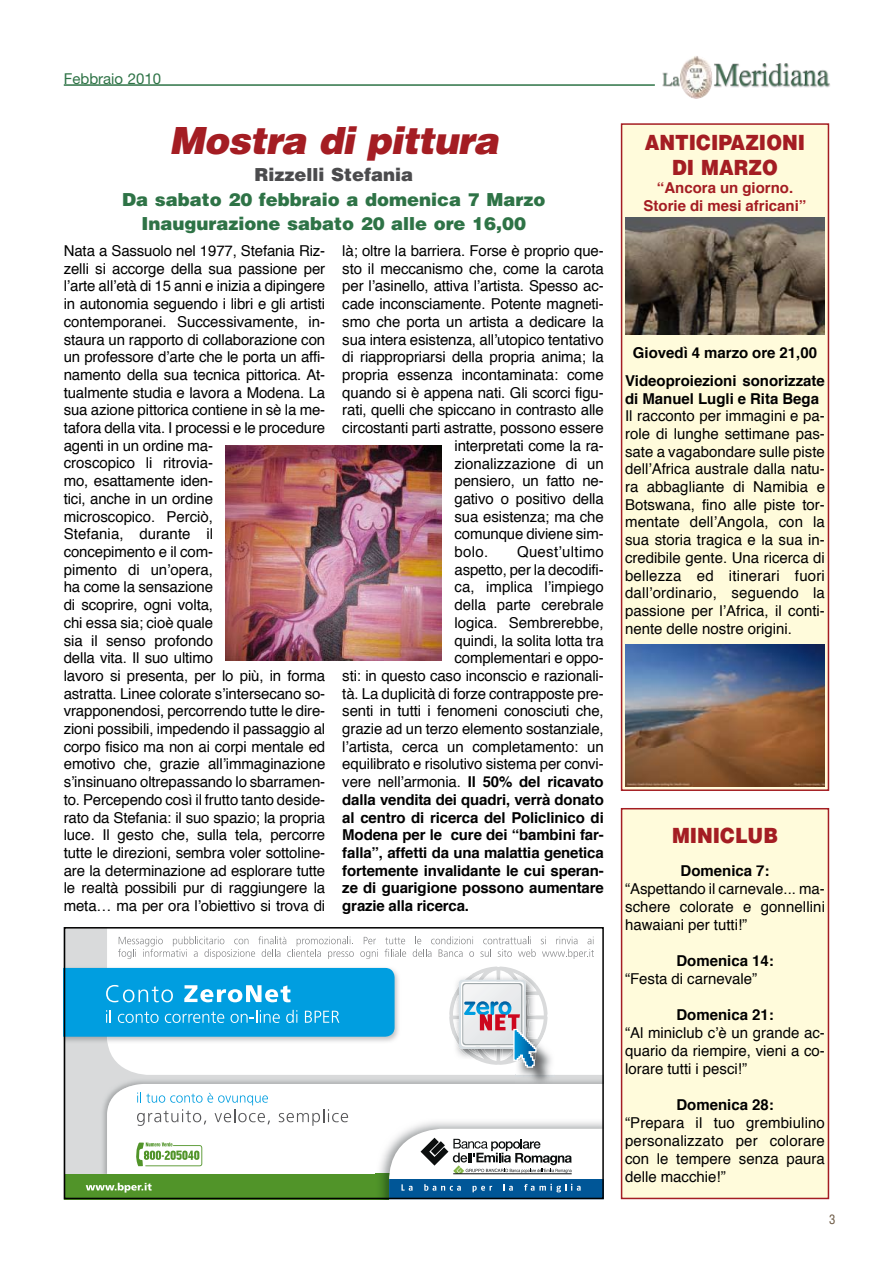
<style>
.page{position:relative;width:893px;height:1263px;background:#fff}
.page>*{position:absolute;margin:0;border:0;box-sizing:border-box;transform-origin:0 0}
.t1{font:italic 900 37.5px "Helvetica";letter-spacing:-.025em;color:#a41d23}
.t2{font:900 21px/25.2px "Helvetica";color:#a41d23;scale:.9 1}
.t3{font:900 18px/24px "Helvetica";color:#2e7346;text-align:center}
.t4{font:900 18px "Helvetica";color:#4b4b4d}
.t5{font:15px/17.7px "Helvetica";letter-spacing:-.01em;color:#000;text-align:justify}
.t6{font:700 15px/28.2px "Helvetica";letter-spacing:-.01em;color:#000;text-align:center}
.t7{font:700 15px/17.7px "Helvetica";color:#a41d23;text-align:center}
.t8{font:15px "Helvetica Neue";color:#2e7346}
.t9{font:15px "Helvetica";letter-spacing:.02em;color:#000}
.t10{font:condensed 12.75px "Helvetica";color:#6a5741}
.s1{font-weight:700}
</style>
<div class="page">
<img style="left:713px;top:63px;width:117px;height:25px">
<img style="left:662px;top:72px;width:18px;height:15px">
<img style="left:680px;top:56px;width:32px;height:43px">
<hr style="left:64px;top:84px;width:591px;height:2px;background:#2e7346">
<div style="left:621px;top:123px;width:208px;height:668px;background:#fffbdb;border:2px solid #a41d23"></div>
<div style="left:621px;top:808px;width:208px;height:391px;background:#fffbdb;border:2px solid #a41d23"></div>
<img style="left:625px;top:217px;width:200px;height:117px">
<img style="left:226px;top:445px;width:215px;height:216px">
<img style="left:625px;top:644px;width:200px;height:143px">
<div style="left:64px;top:927px;width:540px;height:272px;background:#d9dadb"></div>
<div style="left:107px;top:930px;width:494px;height:145px;background:#fff"></div>
<img style="left:515px;top:1068px;width:40px;height:9px">
<img style="left:103px;top:1080px;width:412px;height:94px">
<div style="left:107px;top:1084px;width:494px;height:90px;background:#fff"></div>
<div style="left:64px;top:1174px;width:372px;height:25px;background:#519429"></div>
<img style="left:375px;top:1117px;width:226px;height:57px">
<svg style="left:389px;top:1129px;width:212px;height:67px;background:#a7bbca"></svg>
<svg style="left:86px;top:1183px;width:66px;height:9px"></svg>
<svg style="left:137px;top:1092px;width:133px;height:34px;background:#e3ecf0"></svg>
<svg style="left:279px;top:1109px;width:69px;height:17px"></svg>
<svg style="left:134px;top:1142px;width:68px;height:24px;background:#c3dab6"></svg>
<img style="left:67px;top:965px;width:334px;height:79px">
<svg style="left:118px;top:936px;width:236px;height:23px;background:#eee"></svg>
<svg style="left:360px;top:937px;width:18px;height:22px"></svg>
<svg style="left:385px;top:937px;width:21px;height:20px"></svg>
<svg style="left:413px;top:936px;width:181px;height:132px;background:#e9ebed"></svg>
<svg style="left:67px;top:968px;width:328px;height:69px;background:#14a5e2"></svg>
<div style="left:64px;top:927px;width:540px;height:272px;border:2px solid #000"></div>
<p class="t8" style="left:64px;top:70px;width:99px">Febbraio 2010</p>
<h1 class="t1" style="left:169px;top:116px;width:331px">Mostra di pittura</h1>
<p class="t4" style="left:254px;top:163px;width:160px">Rizzelli Stefania</p>
<p class="t3" style="left:122px;top:187px;width:425px">Da sabato 20 febbraio a domenica 7 Marzo<br>Inaugurazione sabato 20 alle ore 16,00</p>
<p class="t5" style="left:64px;top:241px;width:263px;text-align:left">Nata a Sassuolo nel 1977, Stefania Riz&shy;zelli si accorge della sua passione per l’arte all’età di 15 anni e inizia a dipingere in autonomia seguendo i libri e gli artisti contemporanei. Successivamente, in&shy;staura un rapporto di collaborazione con un professore d’arte che le porta un affi&shy;namento della sua tecnica pittorica. At&shy;tualmente studia e lavora a Modena. La sua azione pittorica contiene in sè la me&shy;tafora della vita. I processi e le procedure agenti in un ordine ma-<br>croscopico li ritrovia-<br>mo, esattamente iden-<br>tici, anche in un ordine<br>microscopico. Perciò,<br>Stefania, durante il<br>concepimento e il com-<br>pimento di un’opera,<br>ha come la sensazione<br>di scoprire, ogni volta,<br>chi essa sia; cioè quale<br>sia il senso profondo<br>della vita. Il suo ultimo<br>lavoro si presenta, per lo più, in forma astratta. Linee colorate s’intersecano so&shy;vrapponendosi, percorrendo tutte le dire&shy;zioni possibili, impedendo il passaggio al corpo fisico ma non ai corpi mentale ed emotivo che, grazie all’immaginazione s’insinuano oltrepassando lo sbarramen&shy;to. Percependo così il frutto tanto deside&shy;rato da Stefania: il suo spazio; la propria luce. Il gesto che, sulla tela, percorre tutte le direzioni, sembra voler sottoline&shy;are la determinazione ad esplorare tutte le realtà possibili pur di raggiungere la meta… ma per ora l’obiettivo si trova di</p>
<p class="t5" style="left:342px;top:241px;width:263px">là; oltre la barriera. Forse è proprio que-</p>
<p class="t5" style="left:342px;top:259px;width:263px">sto il meccanismo che, come la carota</p>
<p class="t5" style="left:342px;top:277px;width:263px">per l’asinello, attiva l’artista. Spesso ac-</p>
<p class="t5" style="left:342px;top:295px;width:263px">cade inconsciamente. Potente magneti-</p>
<p class="t5" style="left:342px;top:312px;width:263px">smo che porta un artista a dedicare la</p>
<p class="t5" style="left:342px;top:330px;width:263px">sua intera esistenza, all’utopico tentativo</p>
<p class="t5" style="left:342px;top:348px;width:263px">di riappropriarsi della propria anima; la</p>
<p class="t5" style="left:342px;top:365px;width:263px">propria essenza incontaminata: come</p>
<p class="t5" style="left:342px;top:383px;width:263px">quando si è appena nati. Gli scorci figu-</p>
<p class="t5" style="left:342px;top:401px;width:263px">rati, quelli che spiccano in contrasto alle</p>
<p class="t5" style="left:342px;top:418px;width:263px">circostanti parti astratte, possono essere</p>
<p class="t5" style="left:454px;top:436px;width:151px">interpretati come la ra-</p>
<p class="t5" style="left:454px;top:454px;width:151px">zionalizzazione di un</p>
<p class="t5" style="left:454px;top:472px;width:151px">pensiero, un fatto ne-</p>
<p class="t5" style="left:454px;top:489px;width:151px">gativo o positivo della</p>
<p class="t5" style="left:454px;top:507px;width:151px">sua esistenza; ma che</p>
<p class="t5" style="left:454px;top:525px;width:151px">comunque diviene sim-</p>
<p class="t5" style="left:454px;top:542px;width:35px">bolo.</p>
<p class="t9" style="left:517px;top:539px;width:88px">Quest’ultimo</p>
<p class="t5" style="left:454px;top:560px;width:151px">aspetto, per la decodifi-</p>
<p class="t5" style="left:454px;top:578px;width:151px">ca, implica l’impiego</p>
<p class="t5" style="left:454px;top:595px;width:151px">della parte cerebrale</p>
<p class="t5" style="left:454px;top:613px;width:151px">logica. Sembrerebbe,</p>
<p class="t5" style="left:454px;top:631px;width:151px">quindi, la solita lotta tra</p>
<p class="t5" style="left:454px;top:649px;width:151px">complementari e oppo-</p>
<p class="t5" style="left:342px;top:666px;width:263px">sti: in questo caso inconscio e razionali-</p>
<p class="t5" style="left:342px;top:684px;width:263px">tà. La duplicità di forze contrapposte pre-</p>
<p class="t5" style="left:342px;top:702px;width:263px">senti in tutti i fenomeni conosciuti che,</p>
<p class="t5" style="left:342px;top:719px;width:263px">grazie ad un terzo elemento sostanziale,</p>
<p class="t5" style="left:342px;top:737px;width:263px">l’artista, cerca un completamento: un</p>
<p class="t5" style="left:342px;top:755px;width:263px">equilibrato e risolutivo sistema per convi-</p>
<p class="t5" style="left:342px;top:772px;width:263px">vere nell’armonia. <span class="s1">Il 50% del ricavato</span></p>
<p class="t6" style="left:342px;top:785px;width:263px">dalla vendita dei quadri, verrà donato</p>
<p class="t6" style="left:342px;top:802px;width:263px">al centro di ricerca del Policlinico di</p>
<p class="t6" style="left:342px;top:820px;width:263px">Modena per le cure dei “bambini far-</p>
<p class="t6" style="left:342px;top:838px;width:263px">falla”, affetti da una malattia genetica</p>
<p class="t6" style="left:342px;top:855px;width:263px">fortemente invalidante le cui speran-</p>
<p class="t6" style="left:342px;top:873px;width:263px">ze di guarigione possono aumentare</p>
<p class="t6" style="left:342px;top:891px;width:128px">grazie alla ricerca.</p>
<h2 class="t2" style="left:672px;top:129px;width:135px;text-indent:24px">CIPAZIONI<br>DI MARZO</h2>
<p class="t7" style="left:644px;top:178px;width:164px">“Ancora un giorno.<br>Storie di mesi africani”</p>
<h2 class="t2" style="left:645px;top:129px;width:15px">ANTI</h2>
<p class="t6" style="left:625px;top:337px;width:201px">Giovedì 4 marzo ore 21,00<br>Videoproiezioni sonorizzate</p>
<p class="t6" style="left:625px;top:383px;width:195px">di Manuel Lugli e Rita Bega</p>
<p class="t5" style="left:625px;top:407px;width:201px">Il racconto per immagini e pa&shy;role di lunghe settimane pas&shy;sate a vagabondare sulle piste dell’Africa australe dalla natu&shy;ra abbagliante di Namibia e Botswana, fino alle piste tor&shy;mentate dell’Angola, con la sua storia tragica e la sua in&shy;credibile gente. Una ricerca di bellezza ed itinerari fuori dall’ordinario, seguendo la passione per l’Africa, il conti&shy;nente delle nostre origini.</p>
<h2 class="t2" style="left:672px;top:822px;width:119px">Miniclub</h2>
<p class="t6" style="left:680px;top:856px;width:90px">Domenica 7:</p>
<p class="t5" style="left:625px;top:879px;width:201px">“Aspettando il carnevale... ma&shy;schere colorate e gonnellini hawaiani per tutti!”</p>
<p class="t6" style="left:676px;top:946px;width:99px">Domenica 14:</p>
<p class="t5" style="left:625px;top:970px;width:134px">“Festa di carnevale”</p>
<p class="t6" style="left:676px;top:1000px;width:99px">Domenica 21:</p>
<p class="t5" style="left:625px;top:1023px;width:201px">“Al miniclub c’è un grande ac&shy;quario da riempire, vieni a co&shy;lorare tutti i pesci!”</p>
<p class="t6" style="left:676px;top:1090px;width:99px">Domenica 28:</p>
<p class="t5" style="left:625px;top:1113px;width:201px">“Prepara il tuo grembiulino personalizzato per colorare con le tempere senza paura delle macchie!”</p>
<p class="t10" style="left:829px;top:1211px;width:8px">3</p>
</div>
